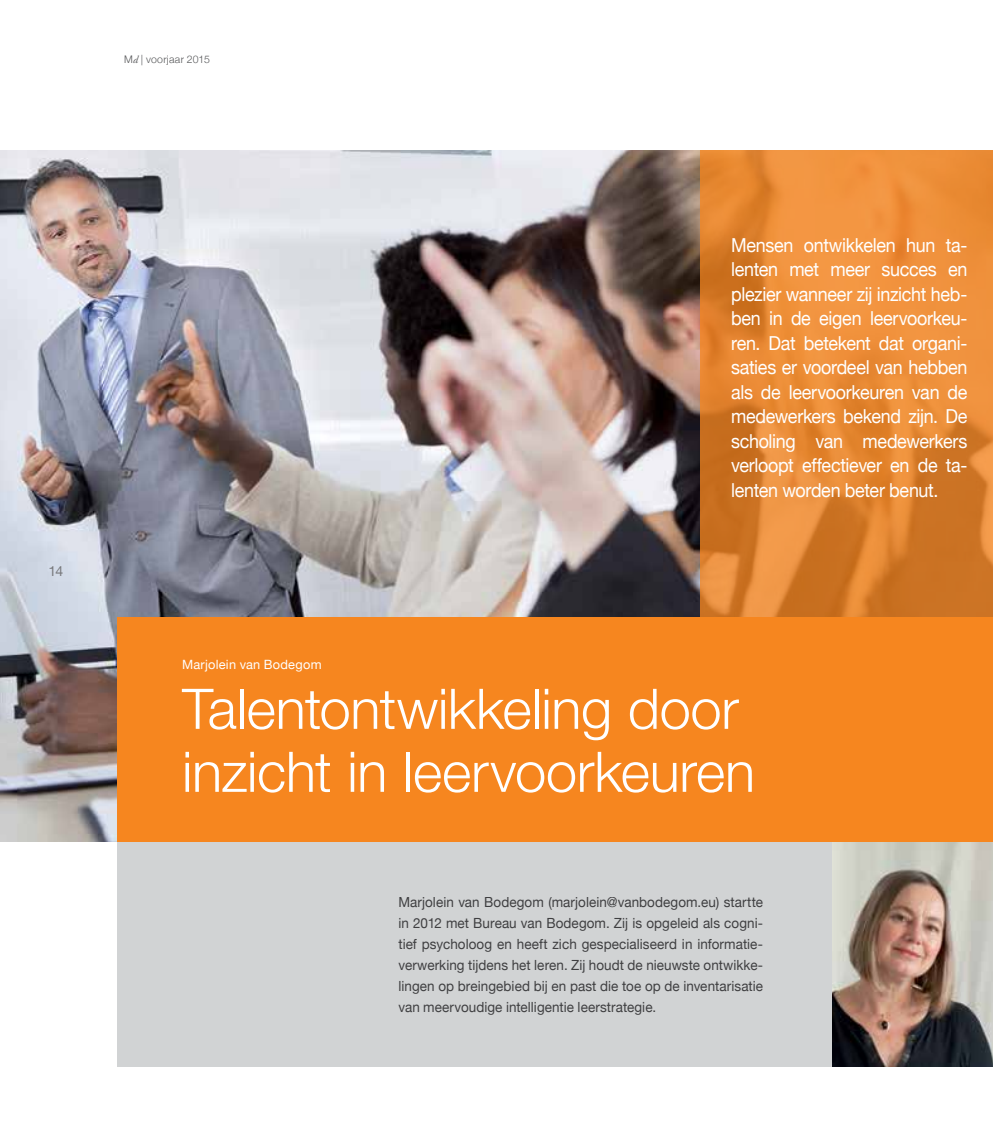
<style>
.page{position:relative;width:993px;height:1141px;background:#fff}
.page>*{position:absolute;margin:0;border:0;box-sizing:border-box;transform-origin:0 0}
.t1{font:300 56px/63px "Helvetica Neue";letter-spacing:-.005em;color:#fff}
.t2{font:19.25px/24.5px "Helvetica Neue";letter-spacing:-.015em;color:#fff;text-align:justify;scale:.93 1}
.t3{font:14px/21px "Helvetica Neue";letter-spacing:.005em;color:#4d4d4f;text-align:justify;scale:.96 1}
.t4{font:14px "Helvetica Neue";color:#808285}
.t5{font:12.78px "Helvetica Neue";letter-spacing:.02em;color:#fff}
.t6{font:300 10.5px "Helvetica Neue";letter-spacing:.025em;color:#58595b}
.s1{font-family:"Adobe Garamond Pro";font-weight:400;font-style:italic}
</style>
<div class="page">
<img style="left:0;top:150px;width:699px;height:691px">
<svg style="left:699px;top:150px;width:293px;height:468px;background:#e28633"></svg>
<div style="left:117px;top:618px;width:875px;height:224px;background:#f6861f"></div>
<div style="left:117px;top:842px;width:875px;height:225px;background:#d1d3d4"></div>
<img style="left:832px;top:842px;width:160px;height:225px">
<p class="t6" style="left:124px;top:53px;width:87px">M<span class="s1">d</span> | voorjaar 2015</p>
<p class="t4" style="left:48px;top:563px;width:16px">14</p>
<p class="t5" style="left:182px;top:657px;width:141px">Marjolein van Bodegom</p>
<p class="t2" style="left:730px;top:232px;width:255px">Mensen ontwikkelen hun ta&shy;lenten met meer succes en plezier wanneer zij inzicht heb&shy;ben in de eigen leervoorkeu&shy;ren. Dat betekent dat organi&shy;saties er voordeel van hebben als de leervoorkeuren van de medewerkers bekend zijn. De scholing van medewerkers verloopt effectiever en de ta&shy;lenten worden beter benut.</p>
<h1 class="t1" style="left:182px;top:676px;width:574px">Talentontwikkeling door inzicht in leervoorkeuren</h1>
<p class="t3" style="left:398px;top:892px;width:381px">Marjolein van Bodegom (marjolein@vanbodegom.eu) startte in 2012 met Bureau van Bodegom. Zij is opgeleid als cogni&shy;tief psycholoog en heeft zich gespecialiseerd in informatie&shy;verwerking tijdens het leren. Zij houdt de nieuwste ontwikke&shy;lingen op breingebied bij en past die toe op de inventarisatie van meervoudige intelligentie leerstrategie.</p>
</div>
